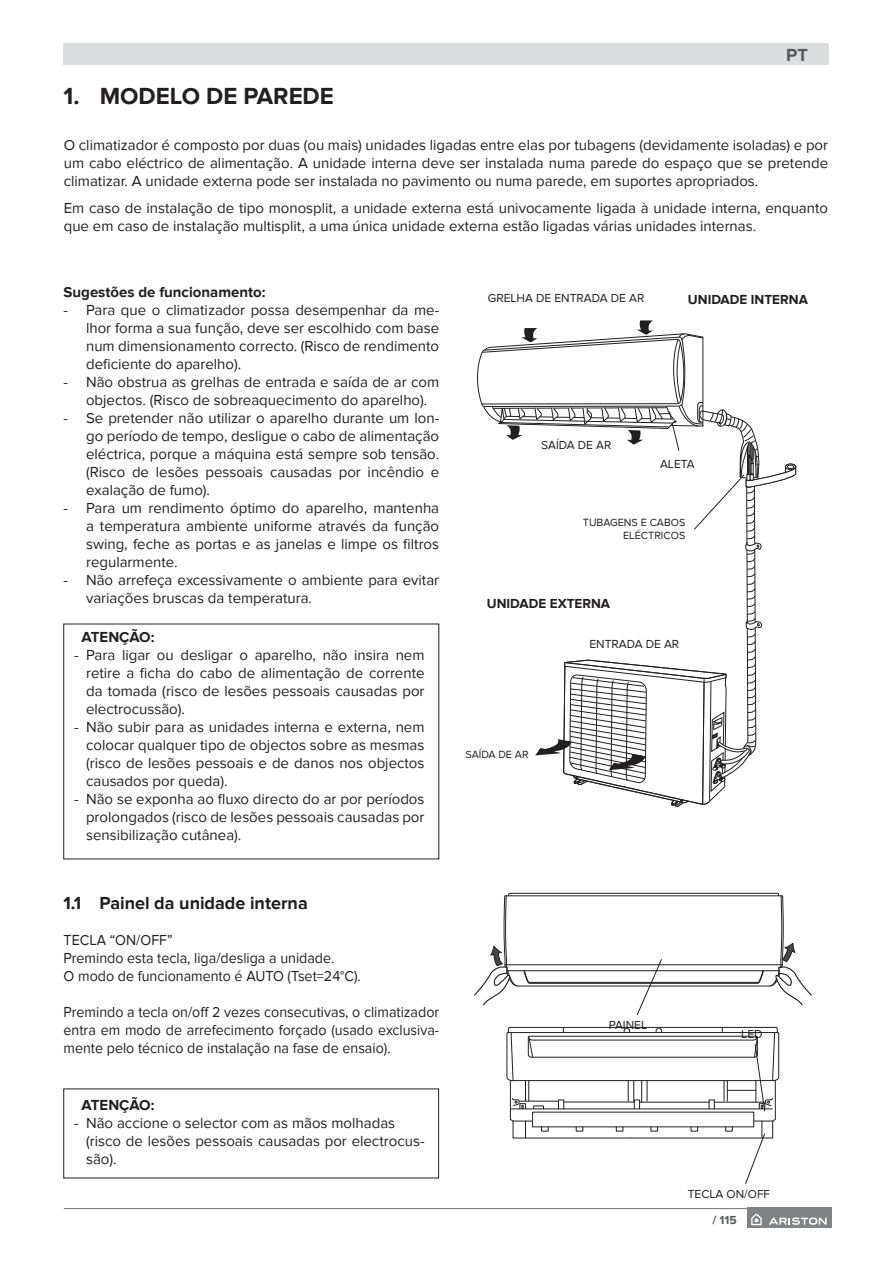
<style>
.page{position:relative;width:893px;height:1263px;background:#fff}
.page>*{position:absolute;margin:0;border:0;box-sizing:border-box;transform-origin:0 0}
.t1{font:700 24px "Proxima Nova";color:#231f20}
.t2{font:700 18px "Proxima Nova";color:#231f20}
.t3{font:700 18px "Proxima Nova";color:#57585a}
.t4{font:15px/18px "Proxima Nova";color:#231f20;text-align:justify}
.t5{font:15px/18px "Proxima Nova";color:#231f20;text-align:justify;scale:.95 1}
.t6{font:700 15px "Proxima Nova";color:#231f20}
.t7{font:700 13.5px "Proxima Nova";color:#231f20}
.t8{font:12px "Proxima Nova";color:#231f20}
.t9{font:700 12px "Proxima Nova";color:#57585a}
.t10{font:10.8px/12.9px "Proxima Nova";color:#231f20;text-align:right}
</style>
<div class="page">
<div style="left:64px;top:44px;width:765px;height:21px;background:#dcdddf"></div>
<hr style="left:64px;top:1208px;width:768px;height:1px;background:#808285">
<div style="left:748px;top:1207px;width:84px;height:21px;background:#808285"></div>
<svg style="left:751px;top:1213px;width:11px;height:12px"></svg>
<svg style="left:769px;top:1217px;width:58px;height:8px"></svg>
<svg style="left:474px;top:892px;width:338px;height:123px"></svg>
<svg style="left:506px;top:1027px;width:274px;height:157px"></svg>
<svg style="left:477px;top:320px;width:320px;height:487px"></svg>
<p class="t3" style="left:786px;top:45px;width:23px">PT</p>
<p class="t1" style="left:64px;top:82px;width:272px">1. MODELO DE PAREDE</p>
<p class="t4" style="left:64px;top:136px;width:766px">O climatizador é composto por duas (ou mais) unidades ligadas entre elas por tubagens (devidamente isoladas) e por um cabo eléctrico de alimentação. A unidade interna deve ser instalada numa parede do espaço que se pretende climatizar. A unidade externa pode ser instalada no pavimento ou numa parede, em suportes apropriados.</p>
<p class="t4" style="left:64px;top:199px;width:766px">Em caso de instalação de tipo monosplit, a unidade externa está univocamente ligada à unidade interna, enquanto que em caso de instalação multisplit, a uma única unidade externa estão ligadas várias unidades internas.</p>
<p class="t6" style="left:64px;top:283px;width:204px">Sugestões de funcionamento:</p>
<p class="t4" style="left:86px;top:301px;width:355px;text-indent:-22px">- Para que o climatizador possa desempenhar da me&shy;lhor forma a sua função, deve ser escolhido com base num dimensionamento correcto. (Risco de rendimento deficiente do aparelho).</p>
<p class="t4" style="left:86px;top:373px;width:355px;text-indent:-22px">- Não obstrua as grelhas de entrada e saída de ar com objectos. (Risco de sobreaquecimento do aparelho).</p>
<p class="t4" style="left:86px;top:409px;width:355px;text-indent:-22px">- Se pretender não utilizar o aparelho durante um lon&shy;go período de tempo, desligue o cabo de alimentação eléctrica, porque a máquina está sempre sob tensão. (Risco de lesões pessoais causadas por incêndio e exalação de fumo).</p>
<p class="t4" style="left:86px;top:499px;width:355px;text-indent:-22px">- Para um rendimento óptimo do aparelho, mantenha a temperatura ambiente uniforme através da função swing, feche as portas e as janelas e limpe os filtros regularmente.</p>
<p class="t4" style="left:86px;top:571px;width:355px;text-indent:-22px">- Não arrefeça excessivamente o ambiente para evitar variações bruscas da temperatura.</p>
<p class="t6" style="left:82px;top:629px;width:74px">ATENÇÃO:</p>
<p class="t4" style="left:86px;top:647px;width:340px;text-indent:-12px">- Para ligar ou desligar o aparelho, não insira nem retire a ficha do cabo de alimentação de corrente da tomada (risco de lesões pessoais causadas por electrocussão).</p>
<p class="t4" style="left:86px;top:719px;width:340px;text-indent:-12px">- Não subir para as unidades interna e externa, nem colocar qualquer tipo de objectos sobre as mesmas (risco de lesões pessoais e de danos nos objectos causados por queda).</p>
<p class="t4" style="left:86px;top:791px;width:340px;text-indent:-12px">- Não se exponha ao fluxo directo do ar por períodos prolongados (risco de lesões pessoais causadas por sensibilização cutânea).</p>
<p class="t2" style="left:64px;top:892px;width:246px">1.1 Painel da unidade interna</p>
<p class="t5" style="left:64px;top:931px;width:116px">TECLA “ON/OFF”</p>
<p class="t5" style="left:64px;top:949px;width:287px">Premindo esta tecla, liga/desliga a unidade.</p>
<p class="t5" style="left:64px;top:967px;width:314px">O modo de funcionamento é AUTO (Tset=24°C).</p>
<p class="t5" style="left:64px;top:1003px;width:397px">Premindo a tecla on/off 2 vezes consecutivas, o climatizador entra em modo de arrefecimento forçado (usado exclusiva&shy;mente pelo técnico de instalação na fase de ensaio).</p>
<p class="t6" style="left:82px;top:1097px;width:74px">ATENÇÃO:</p>
<p class="t4" style="left:74px;top:1115px;width:323px">- Não accione o selector com as mãos molhadas</p>
<p class="t4" style="left:86px;top:1133px;width:340px">(risco de lesões pessoais causadas por electrocus&shy;são).</p>
<p class="t8" style="left:488px;top:291px;width:158px">GRELHA DE ENTRADA DE AR</p>
<p class="t7" style="left:688px;top:291px;width:121px">UNIDADE INTERNA</p>
<p class="t8" style="left:541px;top:438px;width:72px">SAÍDA DE AR</p>
<p class="t8" style="left:660px;top:457px;width:36px">ALETA</p>
<p class="t10" style="left:583px;top:517px;width:104px">TUBAGENS E CABOS<br>ELÉCTRICOS</p>
<p class="t7" style="left:487px;top:596px;width:125px">UNIDADE EXTERNA</p>
<p class="t10" style="left:465px;top:748px;width:65px">SAÍDA DE AR</p>
<p class="t8" style="left:589px;top:637px;width:91px">ENTRADA DE AR</p>
<p class="t8" style="left:609px;top:1018px;width:40px">PAINEL</p>
<p class="t8" style="left:741px;top:1027px;width:23px">LED</p>
<p class="t8" style="left:688px;top:1187px;width:84px">TECLA ON/OFF</p>
<p class="t9" style="left:712px;top:1213px;width:26px">/ 115</p>
</div>
